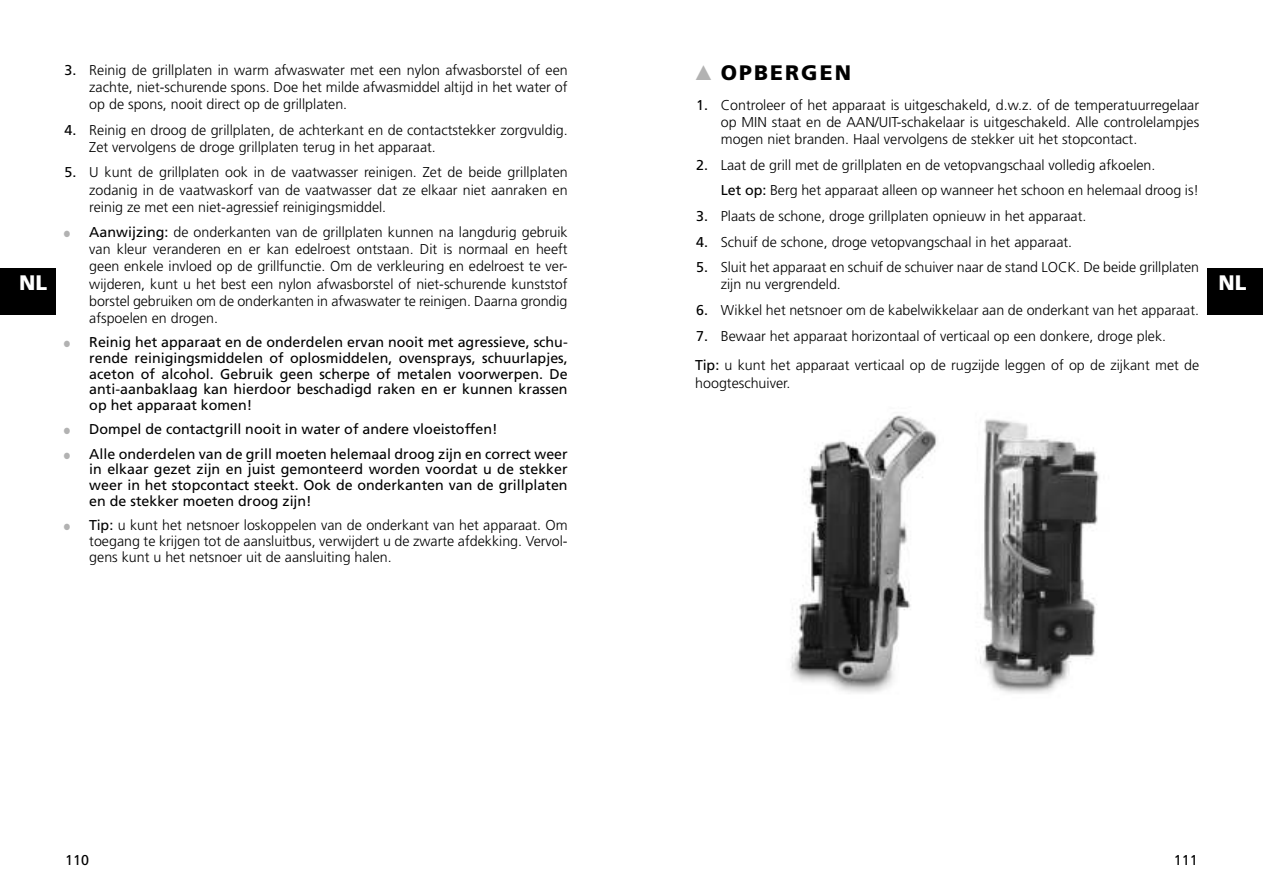
<style>
.page{position:relative;width:1263px;height:893px;background:#fff}
.page>*{position:absolute;margin:0;border:0;box-sizing:border-box;transform-origin:0 0}
.t1{font:900 21px "Frutiger";letter-spacing:.1em;color:#000}
.t2{font:900 21px "Frutiger";color:#fff}
.t3{font:300 14.25px/17.1px "Frutiger";color:#000;text-align:justify}
.t4{font:14.25px/15.8px "Frutiger";color:#000;text-align:justify}
.s1{font-weight:400}
.s2{color:#b2b2b2}
</style>
<div class="page">
<div style="left:0;top:268px;width:55px;height:47px;background:#000"></div>
<div style="left:1208px;top:268px;width:55px;height:47px;background:#000"></div>
<img style="left:790px;top:415px;width:147px;height:278px">
<img style="left:980px;top:419px;width:119px;height:275px">
<p class="t3" style="left:89px;top:62px;width:480px;text-indent:-25px"><span class="s1">3.</span> Reinig de grillplaten in warm afwaswater met een nylon afwasborstel of een zachte, niet-schurende spons. Doe het milde afwasmiddel altijd in het water of op de spons, nooit direct op de grillplaten.</p>
<p class="t3" style="left:89px;top:122px;width:480px;text-indent:-25px"><span class="s1">4.</span> Reinig en droog de grillplaten, de achterkant en de contactstekker zorgvuldig.<br>Zet vervolgens de droge grillplaten terug in het apparaat.</p>
<p class="t3" style="left:89px;top:164px;width:480px;text-indent:-25px"><span class="s1">5.</span> U kunt de grillplaten ook in de vaatwasser reinigen. Zet de beide grillplaten zodanig in de vaatwaskorf van de vaatwasser dat ze elkaar niet aanraken en reinig ze met een niet-agressief reinigingsmiddel.</p>
<p class="t3" style="left:89px;top:224px;width:480px;text-indent:-26px"><span class="s2">●</span> <span class="s1">Aanwijzing:</span> de onderkanten van de grillplaten kunnen na langdurig gebruik van kleur veranderen en er kan edelroest ontstaan. Dit is normaal en heeft geen enkele invloed op de grillfunctie. Om de verkleuring en edelroest te ver&shy;wijderen, kunt u het best een nylon afwasborstel of niet-schurende kunststof borstel gebruiken om de onderkanten in afwaswater te reinigen. Daarna grondig afspoelen en drogen.</p>
<p class="t4" style="left:89px;top:335px;width:480px;text-indent:-26px"><span class="s2">●</span> Reinig het apparaat en de onderdelen ervan nooit met agressieve, schu&shy;rende reinigingsmiddelen of oplosmiddelen, ovensprays, schuurlapjes, aceton of alcohol. Gebruik geen scherpe of metalen voorwerpen. De anti-aanbaklaag kan hierdoor beschadigd raken en er kunnen krassen op het apparaat komen!</p>
<p class="t4" style="left:64px;top:422px;width:435px"><span class="s2">●</span> Dompel de contactgrill nooit in water of andere vloeistoffen!</p>
<p class="t4" style="left:89px;top:446px;width:480px;text-indent:-26px"><span class="s2">●</span> Alle onderdelen van de grill moeten helemaal droog zijn en correct weer in elkaar gezet zijn en juist gemonteerd worden voordat u de stekker weer in het stopcontact steekt. Ook de onderkanten van de grillplaten en de stekker moeten droog zijn!</p>
<p class="t3" style="left:89px;top:517px;width:480px;line-height:15.8px;text-indent:-26px"><span class="s2">●</span> <span class="s1">Tip:</span> u kunt het netsnoer loskoppelen van de onderkant van het apparaat. Om toegang te krijgen tot de aansluitbus, verwijdert u de zwarte afdekking. Vervol&shy;gens kunt u het netsnoer uit de aansluiting halen.</p>
<h1 class="t1" style="left:695px;top:62px;width:157px"><span class="s2">▲</span> OPBERGEN</h1>
<p class="t3" style="left:721px;top:97px;width:480px;text-indent:-25px"><span class="s1">1.</span> Controleer of het apparaat is uitgeschakeld, d.w.z. of de temperatuurregelaar op MIN staat en de AAN/UIT-schakelaar is uitgeschakeld. Alle controlelampjes mogen niet branden. Haal vervolgens de stekker uit het stopcontact.</p>
<p class="t3" style="left:721px;top:152px;width:480px;line-height:25.7px;text-indent:-25px"><span class="s1">2.</span> Laat de grill met de grillplaten en de vetopvangschaal volledig afkoelen.<br><span class="s1">Let op:</span> Berg het apparaat alleen op wanneer het schoon en helemaal droog is!</p>
<p class="t3" style="left:696px;top:208px;width:392px"><span class="s1">3.</span> Plaats de schone, droge grillplaten opnieuw in het apparaat.</p>
<p class="t3" style="left:696px;top:233px;width:377px"><span class="s1">4.</span> Schuif de schone, droge vetopvangschaal in het apparaat.</p>
<p class="t3" style="left:721px;top:259px;width:480px;text-indent:-25px"><span class="s1">5.</span> Sluit het apparaat en schuif de schuiver naar de stand LOCK. De beide grillplaten zijn nu vergrendeld.</p>
<p class="t3" style="left:696px;top:302px;width:504px"><span class="s1">6.</span> Wikkel het netsnoer om de kabelwikkelaar aan de onderkant van het apparaat.</p>
<p class="t3" style="left:695px;top:321px;width:505px;line-height:29.8px"><span class="s1">7.</span> Bewaar het apparaat horizontaal of verticaal op een donkere, droge plek.<br><span class="s1">Tip:</span> u kunt het apparaat verticaal op de rugzijde leggen of op de zijkant met de</p>
<p class="t3" style="left:695px;top:374px;width:97px">hoogteschuiver.</p>
<h1 class="t2" style="left:19px;top:272px;width:30px">NL</h1>
<h1 class="t2" style="left:1218px;top:272px;width:30px">NL</h1>
<p class="t4" style="left:65px;top:853px;width:25px">110</p>
<p class="t4" style="left:1174px;top:853px;width:25px">111</p>
</div>
